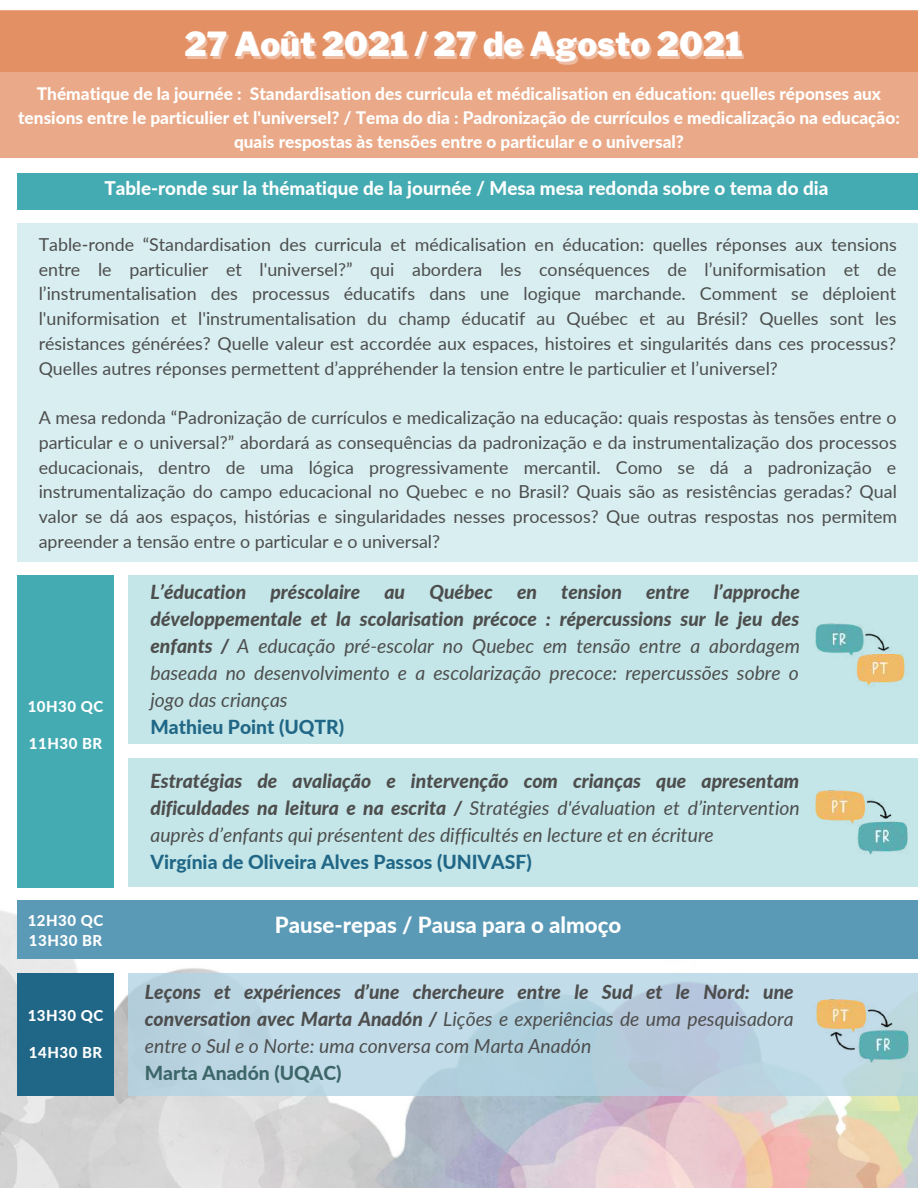
<style>
.page{position:relative;width:918px;height:1188px;background:#fff}
.page>*{position:absolute;margin:0;border:0;box-sizing:border-box;transform-origin:0 0}
.t1{font:900 33px "Libre Franklin";color:#fff}
.t2{font:800 22.2px "Lato";color:#fff}
.t3{font:italic 19.35px/27px "Lato";color:#4d4d4d;text-align:justify}
.t4{font:italic 800 19.35px/27px "Lato";color:#4d4d4d;text-align:justify}
.t5{font:800 19.35px "Lato";color:#206686}
.t6{font:800 19.35px "Lato";color:#3d6669}
.t7{font:800 18.9px "Lato";color:#fff}
.t8{font:17.85px/24.8px "Lato";color:#4d4d4d;text-align:justify}
.t9{font:800 17.25px/23.7px "Lato";color:#fff;text-align:center}
.t10{font:800 15px/20.2px "Lato";letter-spacing:.035em;color:#fff}
.s1{font-weight:800}
.s2{font-weight:400}
</style>
<div class="page">
<img style="left:0;top:910px;width:918px;height:278px">
<div style="left:17px;top:900px;width:901px;height:58px;background:#5b9ab6"></div>
<div style="left:17px;top:973px;width:97px;height:123px;background:#206686"></div>
<svg style="left:128px;top:973px;width:790px;height:123px;background:#bad4e2"></svg>
<div style="left:17px;top:575px;width:97px;height:313px;background:#45abb2"></div>
<div style="left:128px;top:759px;width:790px;height:128px;background:#c4e6e8"></div>
<div style="left:128px;top:575px;width:790px;height:169px;background:#c4e6e8"></div>
<div style="left:17px;top:173px;width:901px;height:36px;background:#45abb2"></div>
<div style="left:17px;top:223px;width:901px;height:338px;background:#d8eef0"></div>
<img style="left:794px;top:987px;width:124px;height:95px">
<img style="left:815px;top:623px;width:90px;height:63px">
<img style="left:815px;top:790px;width:93px;height:65px">
<div style="left:0;top:11px;width:918px;height:147px;background:#eaaa89"></div>
<div style="left:0;top:11px;width:918px;height:60px;background:#e39065"></div>
<h1 class="t1" style="left:184px;top:25px;width:560px">27 Août 2021 / 27 de Agosto 2021</h1>
<p class="t9" style="left:18px;top:82px;width:883px">Thématique de la journée : Standardisation des curricula et médicalisation en éducation: quelles réponses aux tensions entre le particulier et l'universel? / Tema do dia : Padronização de currículos e medicalização na educação: quais respostas às tensões entre o particular e o universal?</p>
<p class="t7" style="left:105px;top:177px;width:725px">Table-ronde sur la thématique de la journée / Mesa mesa redonda sobre o tema do dia</p>
<p class="t8" style="left:39px;top:232px;width:860px">Table-ronde “Standardisation des curricula et médicalisation en éducation: quelles réponses aux tensions entre le particulier et l'universel?” qui abordera les conséquences de l’uniformisation et de l’instrumentalisation des processus éducatifs dans une logique marchande. Comment se déploient l'uniformisation et l'instrumentalisation du champ éducatif au Québec et au Brésil? Quelles sont les résistances générées? Quelle valeur est accordée aux espaces, histoires et singularités dans ces processus?<br>Quelles autres réponses permettent d’appréhender la tension entre le particulier et l’universel?</p>
<p class="t8" style="left:39px;top:405px;width:860px">A mesa redonda “Padronização de currículos e medicalização na educação: quais respostas às tensões entre o particular e o universal?” abordará as consequências da padronização e da instrumentalização dos processos educacionais, dentro de uma lógica progressivamente mercantil. Como se dá a padronização e instrumentalização do campo educacional no Quebec e no Brasil? Quais são as resistências geradas? Qual valor se dá aos espaços, histórias e singularidades nesses processos? Que outras respostas nos permitem apreender a tensão entre o particular e o universal?</p>
<p class="t10" style="left:28px;top:696px;width:77px">10H30 QC</p>
<p class="t10" style="left:29px;top:733px;width:75px">11H30 BR</p>
<p class="t3" style="left:150px;top:578px;width:651px;text-indent:563px"><span class="s1">l’approche développementale et la scolarisation précoce : répercussions sur le jeu des enfants /</span> A educação pré-escolar no Quebec em tensão entre a abordagem baseada no desenvolvimento e a escolarização precoce: repercussões sobre o jogo das crianças</p>
<p class="t5" style="left:150px;top:715px;width:195px">Mathieu Point (UQTR)</p>
<p class="t3" style="left:150px;top:767px;width:651px"><span class="s1">Estratégias de avaliação e intervenção com crianças que apresentam dificuldades na leitura e na escrita /</span> Stratégies d'évaluation et d’intervention auprès d’enfants qui présentent des difficultés en lecture et en écriture</p>
<p class="t5" style="left:150px;top:850px;width:383px">Virgínia de Oliveira Alves Passos (UNIVASF)</p>
<p class="t4" style="left:150px;top:578px;width:97px">L’éducation</p>
<p class="t4" style="left:270px;top:578px;width:91px">préscolaire</p>
<p class="t4" style="left:384px;top:578px;width:22px">au</p>
<p class="t4" style="left:429px;top:578px;width:65px">Québec</p>
<p class="t4" style="left:517px;top:578px;width:22px">en</p>
<p class="t4" style="left:561px;top:578px;width:62px">tension</p>
<p class="t4" style="left:646px;top:578px;width:45px">entre</p>
<p class="t10" style="left:28px;top:910px;width:77px">12H30 QC<br>13H30 BR</p>
<p class="t2" style="left:275px;top:911px;width:348px">Pause-repas / Pausa para o almoço</p>
<p class="t10" style="left:28px;top:1005px;width:77px">13H30 QC</p>
<p class="t10" style="left:29px;top:1042px;width:75px">14H30 BR</p>
<p class="t4" style="left:145px;top:978px;width:650px">Leçons et expériences d’une chercheure entre le Sud et le Nord: une conversation avec Marta Anadón / <span class="s2">Lições e experiências de uma pesquisadora entre o Sul e o Norte: uma conversa com Marta Anadón</span></p>
<p class="t6" style="left:145px;top:1061px;width:198px">Marta Anadón (UQAC)</p>
</div>
